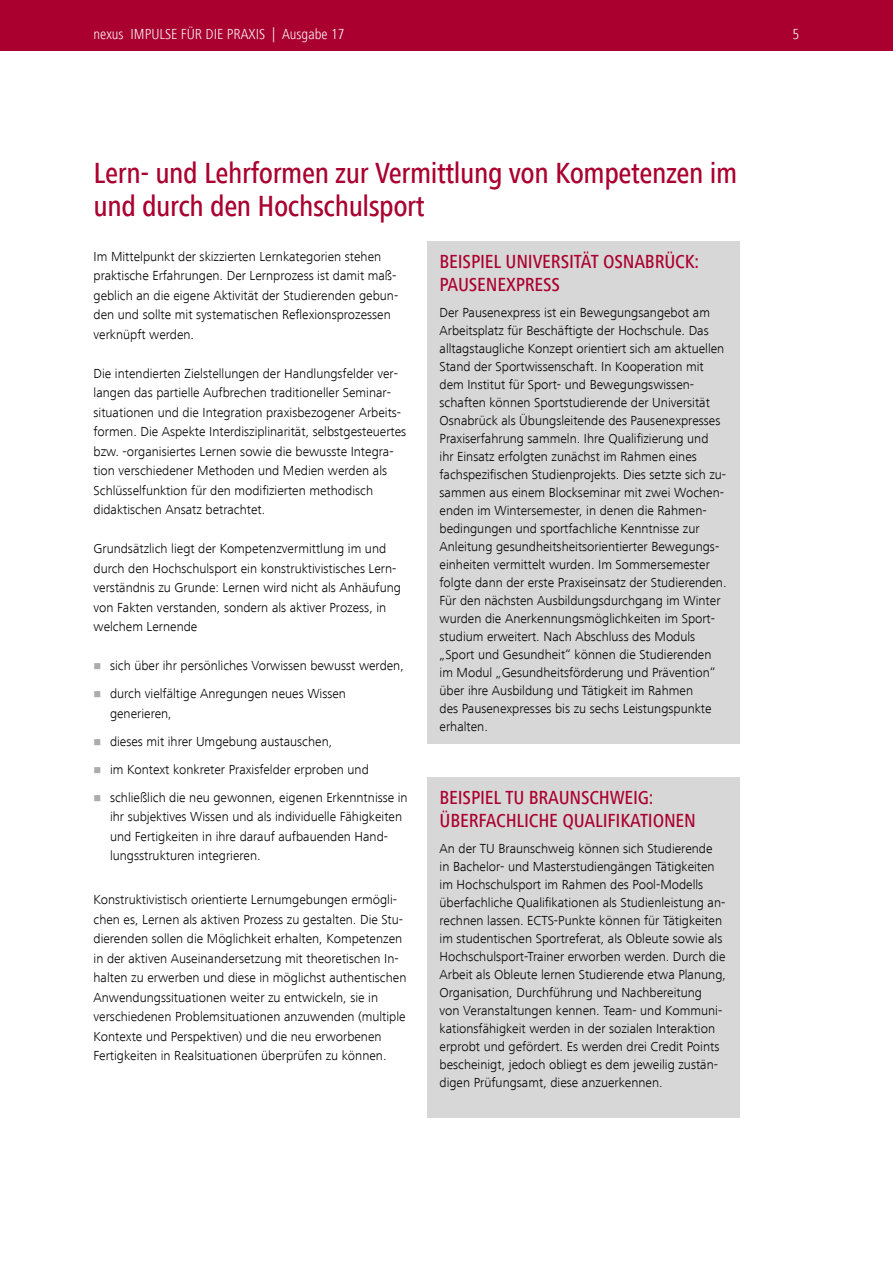
<style>
.page{position:relative;width:893px;height:1263px;background:#fff}
.page>*{position:absolute;margin:0;border:0;box-sizing:border-box;transform-origin:0 0}
.Head_2{font:500 condensed 30px/33px "Frutiger Next LT";letter-spacing:-.015em;color:#aa002f}
.Head_Kasten{font:500 condensed 19.5px/22.5px "Frutiger Next LT";letter-spacing:-.01em;color:#aa002f}
.t1{font:300 condensed 18.75px "Frutiger Next LT";color:#fff}
.t2{font:300 condensed 15px "Frutiger Next LT";color:#fff}
.Copy_Kasten{font:300 13.5px/18px "Frutiger Next LT";color:#000}
.Copy{font:300 13.5px/19.5px "Frutiger Next LT";color:#000}
</style>
<div class="page">
<div style="left:0;top:0;width:893px;height:51px;background:#aa002f"></div>
<div style="left:427px;top:241px;width:312px;height:503px;background:#d7d7d7"></div>
<div style="left:427px;top:777px;width:312px;height:341px;background:#d7d7d7"></div>
<h3 class="t1" style="left:95px;top:20px;width:83px">Kapitelname</h3>
<p class="t2" style="left:131px;top:26px;width:216px">IMPULSE FÜR DIE PRAXIS | Ausgabe 17</p>
<h3 class="t1" style="left:791px;top:20px;width:10px">5<sub>5</sub></h3>
<p class="t2" style="left:94px;top:26px;width:32px">nexus</p>
<p class="Head_2" style="left:94px;top:156px;width:645px">Lern- und Lehrformen zur Vermittlung von Kompetenzen im und durch den Hochschulsport</p>
<p class="Copy" style="left:94px;top:246px;width:306px">Im Mittelpunkt der skizzierten Lernkategorien stehen praktische Erfahrungen. Der Lernprozess ist damit maß&shy;geblich an die eigene Aktivität der Studierenden gebun&shy;den und sollte mit systematischen Reflexionsprozessen verknüpft werden.</p>
<p class="Copy" style="left:94px;top:363px;width:314px">Die intendierten Zielstellungen der Handlungsfelder ver&shy;langen das partielle Aufbrechen traditioneller Seminar&shy;situationen und die Integration praxisbezogener Arbeits&shy;formen. Die Aspekte Interdisziplinarität, selbstgesteuertes bzw. -organisiertes Lernen sowie die bewusste Integra&shy;tion verschiedener Methoden und Medien werden als Schlüsselfunktion für den modifizierten methodisch didaktischen Ansatz betrachtet.</p>
<p class="Copy" style="left:94px;top:539px;width:309px">Grundsätzlich liegt der Kompetenzvermittlung im und durch den Hochschulsport ein konstruktivistisches Lern&shy;verständnis zu Grunde: Lernen wird nicht als Anhäufung von Fakten verstanden, sondern als aktiver Prozess, in welchem Lernende</p>
<p class="Copy_Kasten" style="left:110px;top:657px;width:295px">sich über ihr persönliches Vorwissen bewusst werden,</p>
<p class="Copy_Kasten" style="left:110px;top:684px;width:237px;line-height:19.5px">durch vielfältige Anregungen neues Wissen generieren,</p>
<p class="Copy_Kasten" style="left:110px;top:732px;width:224px">dieses mit ihrer Umgebung austauschen,</p>
<p class="Copy_Kasten" style="left:110px;top:760px;width:260px">im Kontext konkreter Praxisfelder erproben und</p>
<p class="Copy_Kasten" style="left:110px;top:787px;width:299px;line-height:19.5px">schließlich die neu gewonnen, eigenen Erkenntnisse in ihr subjektives Wissen und als individuelle Fähigkeiten und Fertigkeiten in ihre darauf aufbauenden Hand&shy;lungsstrukturen integrieren.</p>
<p class="Copy" style="left:94px;top:890px;width:314px">Konstruktivistisch orientierte Lernumgebungen ermögli&shy;chen es, Lernen als aktiven Prozess zu gestalten. Die Stu&shy;dierenden sollen die Möglichkeit erhalten, Kompetenzen in der aktiven Auseinandersetzung mit theoretischen In&shy;halten zu erwerben und diese in möglichst authentischen Anwendungssituationen weiter zu entwickeln, sie in verschiedenen Problemsituationen anzuwenden (multiple Kontexte und Perspektiven) und die neu erworbenen Fertigkeiten in Realsituationen überprüfen zu können.</p>
<p class="Head_Kasten" style="left:440px;top:251px;width:261px">BEISPIEL UNIVERSITÄT OSNABRÜCK:<br>PAUSENEXPRESS</p>
<p class="Copy_Kasten" style="left:440px;top:304px;width:289px">Der Pausenexpress ist ein Bewegungsangebot am Arbeitsplatz für Beschäftigte der Hochschule. Das alltagstaugliche Konzept orientiert sich am aktuellen Stand der Sportwissenschaft. In Kooperation mit dem Institut für Sport- und Bewegungswissen&shy;schaften können Sportstudierende der Universität Osnabrück als Übungsleitende des Pausenexpresses Praxiserfahrung sammeln. Ihre Qualifizierung und<br>ihr Einsatz erfolgten zunächst im Rahmen eines fachspezifischen Studienprojekts. Dies setzte sich zu&shy;sammen aus einem Blockseminar mit zwei Wochen&shy;enden im Wintersemester, in denen die Rahmen&shy;bedingungen und sportfachliche Kenntnisse zur Anleitung gesundheitsheitsorientierter Bewegungs&shy;einheiten vermittelt wurden. Im Sommersemester folgte dann der erste Praxiseinsatz der Studierenden.<br>Für den nächsten Ausbildungsdurchgang im Winter wurden die Anerkennungsmöglichkeiten im Sport&shy;studium erweitert. Nach Abschluss des Moduls „Sport und Gesundheit“ können die Studierenden im Modul „Gesundheitsförderung und Prävention“ über ihre Ausbildung und Tätigkeit im Rahmen<br>des Pausenexpresses bis zu sechs Leistungspunkte erhalten.</p>
<p class="Head_Kasten" style="left:440px;top:787px;width:258px">BEISPIEL TU BRAUNSCHWEIG:<br>ÜBERFACHLICHE QUALIFIKATIONEN</p>
<p class="Copy_Kasten" style="left:440px;top:840px;width:288px">An der TU Braunschweig können sich Studierende<br>in Bachelor- und Masterstudiengängen Tätigkeiten im Hochschulsport im Rahmen des Pool-Modells überfachliche Qualifikationen als Studienleistung an&shy;rechnen lassen. ECTS-Punkte können für Tätigkeiten im studentischen Sportreferat, als Obleute sowie als Hochschulsport-Trainer erworben werden. Durch die Arbeit als Obleute lernen Studierende etwa Planung, Organisation, Durchführung und Nachbereitung<br>von Veranstaltungen kennen. Team- und Kommuni&shy;kationsfähigkeit werden in der sozialen Interaktion erprobt und gefördert. Es werden drei Credit Points bescheinigt, jedoch obliegt es dem jeweilig zustän&shy;digen Prüfungsamt, diese anzuerkennen.</p>
</div>
